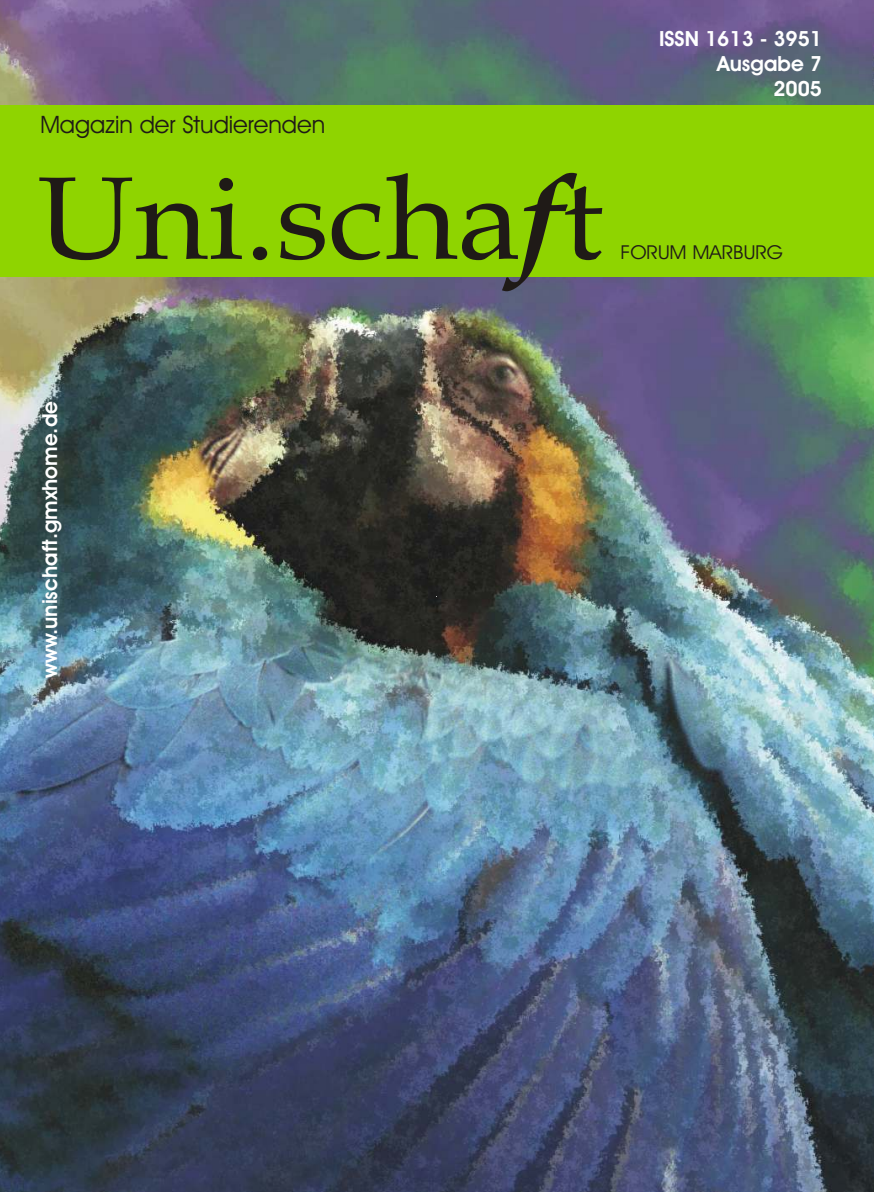
<style>
.page{position:relative;width:874px;height:1192px;background:#fff}
.page>*{position:absolute;margin:0;border:0;box-sizing:border-box;transform-origin:0 0}
.t1{font:117.42px "Book Antiqua";color:#1f1a17;scale:1.07 1}
.t2{font:24.15px "Avant Garde Bk BT";color:#1f1a17}
.t3{font:700 21px/25px "Avant Garde Bk BT";color:#fff;text-align:right}
.t4{font:19.25px "Avant Garde Bk BT";color:#1f1a17;scale:1.07 1}
.s1{font-weight:700;font-style:italic}
</style>
<div class="page">
<img style="left:0;top:0;width:873px;height:1192px">
<div style="left:0;top:105px;width:873px;height:172px;background:#8fd400"></div>
<p class="t2" style="left:40px;top:115px;width:286px">Magazin der Studierenden</p>
<h1 class="t1" style="left:37px;top:173px;width:530px">Uni.scha<span class="s1">f</span>t</h1>
<p class="t3" style="left:659px;top:28px;width:164px">ISSN 1613 - 3951<br>Ausgabe 7<br>2005</p>
<p class="t4" style="left:620px;top:244px;width:153px">FORUM MARBURG</p>
<p class="t3" style="left:39px;top:678px;width:278px;rotate:-90deg">w w un sc af .g xhome. e</p>
<p class="t3" style="left:39px;top:427px;width:15px;rotate:-90deg">d</p>
<p class="t3" style="left:39px;top:663px;width:164px;rotate:-90deg">w. ihtm</p>
</div>
